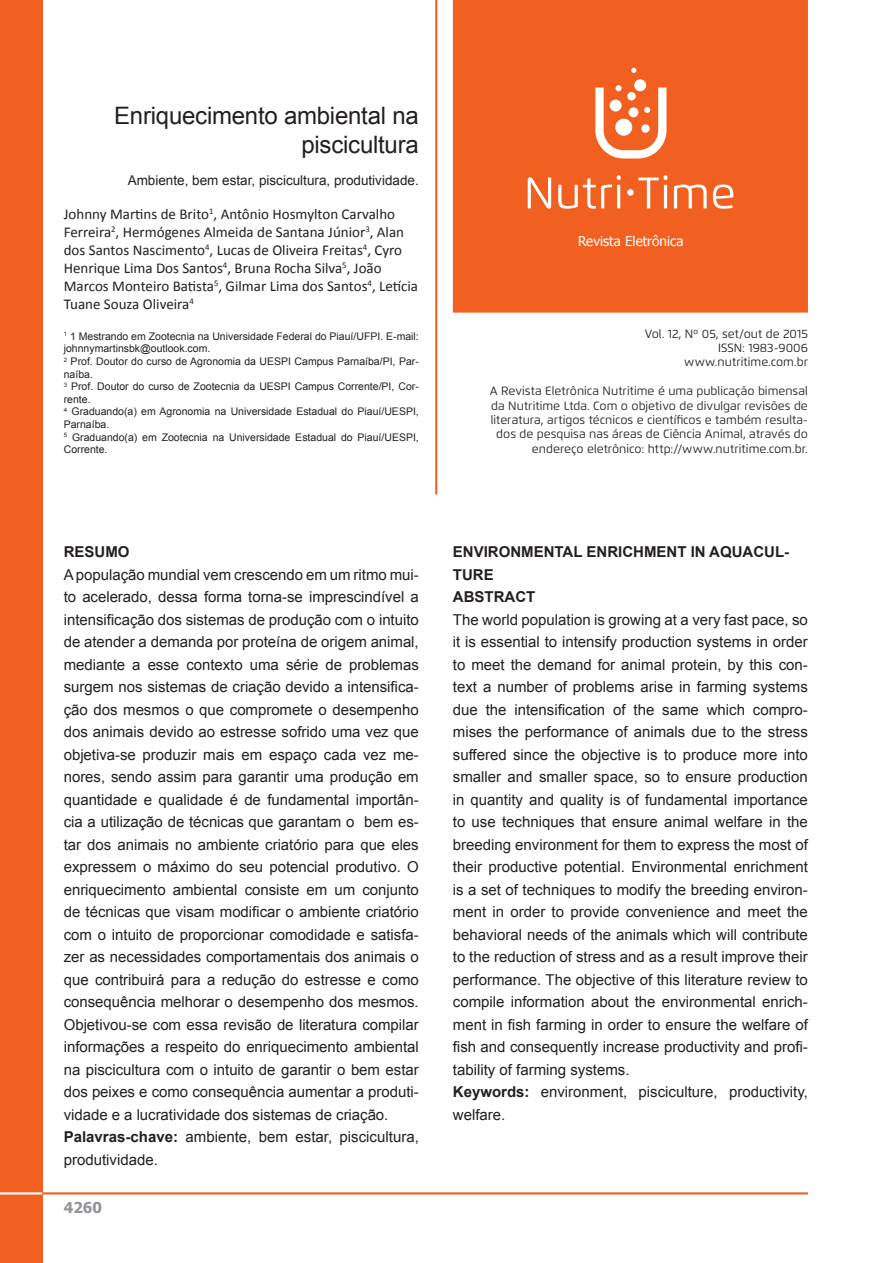
<style>
.page{position:relative;width:893px;height:1263px;background:#fff}
.page>*{position:absolute;margin:0;border:0;box-sizing:border-box;transform-origin:0 0}
.Título{font:24px/28.8px "Arial";letter-spacing:-.01em;color:#231f20;text-align:right}
.Corpo{font:15px/22.5px "Arial";color:#231f20;text-align:justify}
.Autores{font:15px/18px "Calibri";color:#231f20}
.Títulos{font:700 15px/22.5px "Arial";color:#231f20}
.t1{font:700 15px "Tahoma";color:#939598}
.Palavras_chave{font:13.5px "Arial";color:#231f20}
.t2{font:13.5px "Tahoma";color:#fff}
.Dados_do_volume{font:12px/14.4px "Flexo";color:#231f20;text-align:right}
.Filiação{font:10.5px/12.6px "Arial";color:#231f20}
.s1{font-weight:700}
</style>
<div class="page">
<div style="left:0;top:0;width:43px;height:1263px;background:#f26021"></div>
<hr style="left:0;top:1192px;width:43px;height:2px;background:#fff">
<div style="left:453px;top:0;width:355px;height:313px;background:#f26021"></div>
<hr style="left:43px;top:1192px;width:765px;height:2px;background:#f26021">
<svg style="left:528px;top:177px;width:23px;height:32px"></svg>
<svg style="left:558px;top:175px;width:63px;height:34px;background:#f4804e"></svg>
<hr style="left:617px;top:185px;width:3px;height:23px;background:#fff">
<svg style="left:674px;top:185px;width:33px;height:23px"></svg>
<svg style="left:713px;top:184px;width:20px;height:25px"></svg>
<svg style="left:627px;top:175px;width:40px;height:33px"></svg>
<div style="left:634px;top:79px;width:12px;height:12px;background:#fff;border-radius:50%"></div>
<svg style="left:631px;top:68px;width:5px;height:5px"></svg>
<svg style="left:615px;top:85px;width:7px;height:6px"></svg>
<svg style="left:595px;top:88px;width:71px;height:70px"></svg>
<hr style="left:435px;top:0;width:2px;height:494px;background:#f26021">
<p class="Título" style="left:114px;top:101px;width:306px">Enriquecimento ambiental na piscicultura</p>
<p class="Palavras_chave" style="left:128px;top:171px;width:293px">Ambiente, bem estar, piscicultura, produtividade.</p>
<p class="Autores" style="left:64px;top:205px;width:356px">Johnny Martins de Brito<sup>1</sup>, Antônio Hosmylton Carvalho Ferreira<sup>2</sup>, Hermógenes Almeida de Santana Júnior<sup>3</sup>, Alan dos Santos Nascimento<sup>4</sup>, Lucas de Oliveira Freitas<sup>4</sup>, Cyro Henrique Lima Dos Santos<sup>4</sup>, Bruna Rocha Silva<sup>5</sup>, João Marcos Monteiro Batista<sup>5</sup>, Gilmar Lima dos Santos<sup>4</sup>, Letícia Tuane Souza Oliveira<sup>4</sup></p>
<p class="Filiação" style="left:64px;top:330px;width:357px"><sup>1</sup> 1 Mestrando em Zootecnia na Universidade Federal do Piauí/UFPI. E-mail:</p>
<p class="Filiação" style="left:64px;top:342px;width:148px">johnnymartinsbk@outlook.com.</p>
<p class="Filiação" style="left:64px;top:355px;width:357px"><sup>2</sup> Prof. Doutor do curso de Agronomia da UESPI Campus Parnaíba/PI, Par&shy;naíba.</p>
<p class="Filiação" style="left:64px;top:380px;width:357px"><sup>3</sup> Prof. Doutor do curso de Zootecnia da UESPI Campus Corrente/PI, Cor&shy;rente.</p>
<p class="Filiação" style="left:64px;top:405px;width:357px"><sup>4</sup> Graduando(a) em Agronomia na Universidade Estadual do Piauí/UESPI,<br>Parnaíba.</p>
<p class="Filiação" style="left:64px;top:431px;width:357px"><sup>5</sup> Graduando(a) em Zootecnia na Universidade Estadual do Piauí/UESPI,<br>Corrente.</p>
<p class="t2" style="left:578px;top:232px;width:107px">Revista Eletrônica</p>
<p class="Dados_do_volume" style="left:645px;top:326px;width:165px">Vol. 12, Nº 05, set/out de 2015</p>
<p class="Dados_do_volume" style="left:718px;top:341px;width:91px">ISSN: 1983-9006</p>
<p class="Dados_do_volume" style="left:684px;top:355px;width:125px">www.nutritime.com.br</p>
<p class="Dados_do_volume" style="left:490px;top:384px;width:320px">A Revista Eletrônica Nutritime é uma publicação bimensal da Nutritime Ltda. Com o objetivo de divulgar revisões de literatura, artigos técnicos e científicos e também resulta&shy;dos de pesquisa nas áreas de Ciência Animal, através do endereço eletrônico: http://www.nutritime.com.br.</p>
<p class="Títulos" style="left:64px;top:541px;width:67px">RESUMO</p>
<p class="Corpo" style="left:64px;top:563px;width:357px">A população mundial vem crescendo em um ritmo mui&shy;to acelerado, dessa forma torna-se imprescindível a intensificação dos sistemas de produção com o intuito de atender a demanda por proteína de origem animal, mediante a esse contexto uma série de problemas surgem nos sistemas de criação devido a intensifica&shy;ção dos mesmos o que compromete o desempenho dos animais devido ao estresse sofrido uma vez que objetiva-se produzir mais em espaço cada vez me&shy;nores, sendo assim para garantir uma produção em quantidade e qualidade é de fundamental importân&shy;cia a utilização de técnicas que garantam o bem es&shy;tar dos animais no ambiente criatório para que eles expressem o máximo do seu potencial produtivo. O enriquecimento ambiental consiste em um conjunto de técnicas que visam modificar o ambiente criatório com o intuito de proporcionar comodidade e satisfa&shy;zer as necessidades comportamentais dos animais o que contribuirá para a redução do estresse e como consequência melhorar o desempenho dos mesmos.<br>Objetivou-se com essa revisão de literatura compilar informações a respeito do enriquecimento ambiental na piscicultura com o intuito de garantir o bem estar dos peixes e como consequência aumentar a produti&shy;vidade e a lucratividade dos sistemas de criação.</p>
<p class="Corpo" style="left:64px;top:1126px;width:357px"><span class="s1">Palavras-chave:</span> ambiente, bem estar, piscicultura, produtividade.</p>
<p class="t1" style="left:64px;top:1197px;width:40px">4260</p>
<p class="Títulos" style="left:453px;top:541px;width:338px">ENVIRONMENTAL ENRICHMENT IN AQUACUL-<br>TURE</p>
<p class="Títulos" style="left:453px;top:586px;width:84px">ABSTRACT</p>
<p class="Corpo" style="left:453px;top:608px;width:357px">The world population is growing at a very fast pace, so it is essential to intensify production systems in order to meet the demand for animal protein, by this con&shy;text a number of problems arise in farming systems due the intensification of the same which compro&shy;mises the performance of animals due to the stress suffered since the objective is to produce more into smaller and smaller space, so to ensure production in quantity and quality is of fundamental importance to use techniques that ensure animal welfare in the breeding environment for them to express the most of their productive potential. Environmental enrichment is a set of techniques to modify the breeding environ&shy;ment in order to provide convenience and meet the behavioral needs of the animals which will contribute to the reduction of stress and as a result improve their performance. The objective of this literature review to compile information about the environmental enrich&shy;ment in fish farming in order to ensure the welfare of fish and consequently increase productivity and profi&shy;tability of farming systems.</p>
<p class="Corpo" style="left:453px;top:1081px;width:357px"><span class="s1">Keywords:</span> environment, pisciculture, productivity, welfare.</p>
</div>
